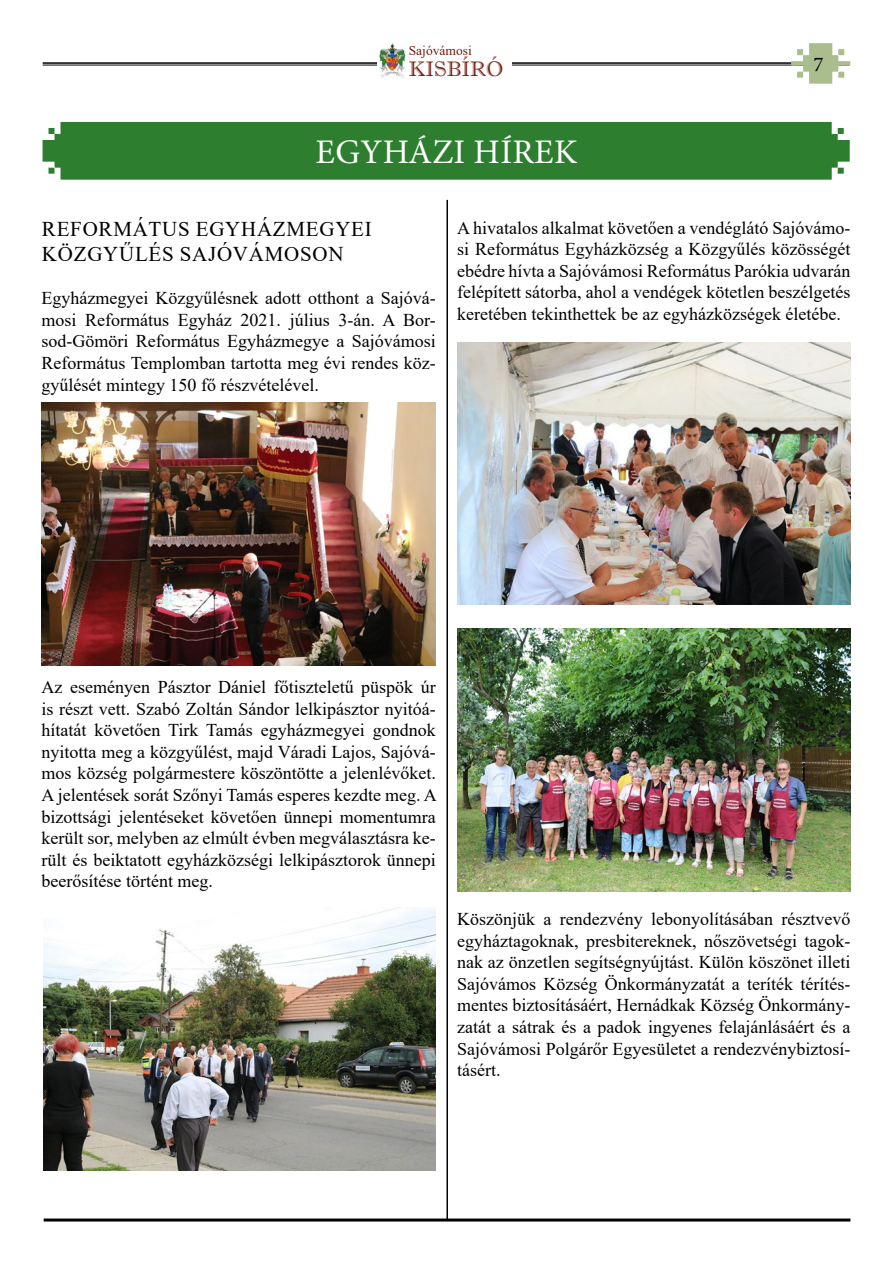
<style>
.page{position:relative;width:893px;height:1263px;background:#fff}
.page>*{position:absolute;margin:0;border:0;box-sizing:border-box;transform-origin:0 0}
.t1{font:34.5px "Minion Pro";letter-spacing:.01em;color:#fff}
.t2{font:21px/25.2px "Times New Roman";letter-spacing:.035em;color:#000}
.t3{font:21px "Imprint MT Shadow";color:#781a0d}
.t4{font:21px "Minion Pro";color:#000}
.t5{font:18px/21.6px "Times New Roman";color:#000;text-align:justify}
.t6{font:13.5px "Times New Roman";color:#781a0d}
</style>
<div class="page">
<hr style="left:43px;top:65px;width:806px;height:1px;background:#000">
<hr style="left:43px;top:62px;width:806px;height:2px;background:#000">
<svg style="left:791px;top:43px;width:59px;height:41px"></svg>
<hr style="left:44px;top:1218px;width:806px;height:3px;background:#000">
<div style="left:405px;top:43px;width:106px;height:36px;background:#fff"></div>
<img style="left:378px;top:43px;width:27px;height:35px">
<hr style="left:446px;top:200px;width:2px;height:1020px;background:#000">
<div style="left:43px;top:122px;width:807px;height:58px;background:#2e7e30"></div>
<img style="left:42px;top:403px;width:394px;height:262px">
<img style="left:44px;top:908px;width:392px;height:262px">
<img style="left:457px;top:629px;width:393px;height:262px">
<img style="left:457px;top:342px;width:393px;height:263px">
<p class="t6" style="left:409px;top:41px;width:65px">Sajóvámosi</p>
<p class="t3" style="left:409px;top:56px;width:96px">KISBÍRÓ</p>
<h1 class="t1" style="left:316px;top:128px;width:263px">EGYHÁZI HÍREK</h1>
<p class="t4" style="left:813px;top:50px;width:12px">7</p>
<p class="t2" style="left:42px;top:215px;width:331px">REFORMÁTUS EGYHÁZMEGYEI<br>KÖZGYŰLÉS SAJÓVÁMOSON</p>
<p class="t5" style="left:42px;top:287px;width:396px">Egyházmegyei Közgyűlésnek adott otthont a Sajóvá&shy;mosi Református Egyház 2021. július 3-án. A Bor&shy;sod-Gömöri Református Egyházmegye a Sajóvámosi Református Templomban tartotta meg évi rendes köz&shy;gyűlését mintegy 150 fő részvételével.</p>
<p class="t5" style="left:457px;top:216px;width:395px">A hivatalos alkalmat követően a vendéglátó Sajóvámo&shy;si Református Egyházközség a Közgyűlés közösségét ebédre hívta a Sajóvámosi Református Parókia udvarán felépített sátorba, ahol a vendégek kötetlen beszélgetés keretében tekinthettek be az egyházközségek életébe.</p>
<p class="t5" style="left:42px;top:675px;width:397px">Az eseményen Pásztor Dániel főtiszteletű püspök úr is részt vett. Szabó Zoltán Sándor lelkipásztor nyitóá&shy;hítatát követően Tirk Tamás egyházmegyei gondnok nyitotta meg a közgyűlést, majd Váradi Lajos, Sajóvá&shy;mos község polgármestere köszöntötte a jelenlévőket.<br>A jelentések sorát Szőnyi Tamás esperes kezdte meg. A bizottsági jelentéseket követően ünnepi momentumra került sor, melyben az elmúlt évben megválasztásra ke&shy;rült és beiktatott egyházközségi lelkipásztorok ünnepi beerősítése történt meg.</p>
<p class="t5" style="left:457px;top:907px;width:395px">Köszönjük a rendezvény lebonyolításában résztvevő egyháztagoknak, presbitereknek, nőszövetségi tagok&shy;nak az önzetlen segítségnyújtást. Külön köszönet illeti Sajóvámos Község Önkormányzatát a teríték térítés&shy;mentes biztosításáért, Hernádkak Község Önkormány&shy;zatát a sátrak és a padok ingyenes felajánlásáért és a Sajóvámosi Polgárőr Egyesületet a rendezvénybiztosí&shy;tásért.</p>
</div>
